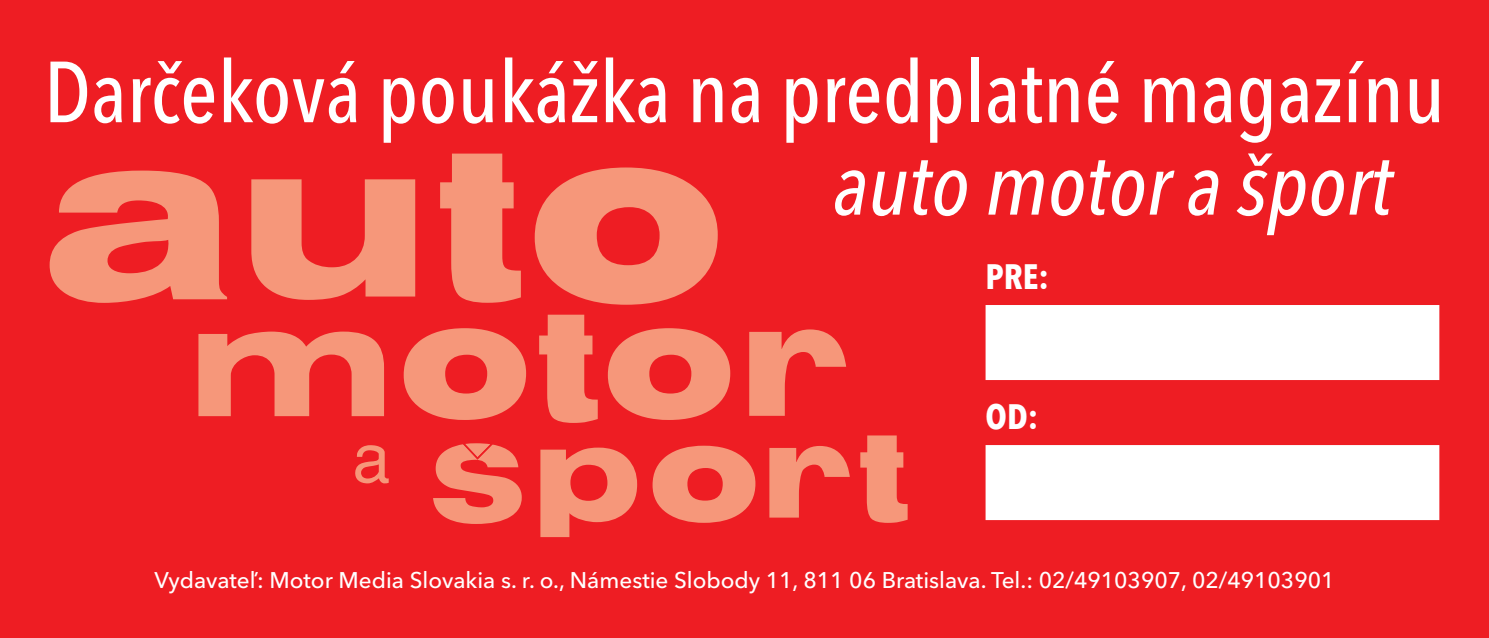
<style>
.page{position:relative;width:1489px;height:638px;background:#fff}
.page>*{position:absolute;margin:0;border:0;box-sizing:border-box;transform-origin:0 0}
.t1{font:500 condensed 85.5px "Avenir Next LT Pro";color:#fff}
.t2{font:italic 500 condensed 85.5px "Avenir Next LT Pro";color:#fff}
.t3{font:700 condensed 35px "Avenir Next LT Pro";color:#fff}
.t4{font:500 22.5px "Avenir Next LT Pro";color:#fff}
</style>
<div class="page">
<div style="left:0;top:0;width:1488px;height:638px;background:#ee1d23"></div>
<svg style="left:534px;top:167px;width:183px;height:138px"></svg>
<svg style="left:440px;top:154px;width:81px;height:149px"></svg>
<svg style="left:251px;top:179px;width:164px;height:121px"></svg>
<svg style="left:50px;top:171px;width:177px;height:132px"></svg>
<svg style="left:608px;top:328px;width:122px;height:92px"></svg>
<svg style="left:403px;top:328px;width:123px;height:92px"></svg>
<svg style="left:652px;top:446px;width:103px;height:77px"></svg>
<svg style="left:539px;top:315px;width:58px;height:108px"></svg>
<svg style="left:198px;top:331px;width:186px;height:85px"></svg>
<svg style="left:860px;top:435px;width:47px;height:88px"></svg>
<svg style="left:749px;top:329px;width:97px;height:87px"></svg>
<svg style="left:769px;top:446px;width:80px;height:71px"></svg>
<svg style="left:540px;top:447px;width:97px;height:90px"></svg>
<svg style="left:433px;top:443px;width:88px;height:81px"></svg>
<svg style="left:355px;top:445px;width:33px;height:38px"></svg>
<div style="left:985px;top:305px;width:454px;height:75px;background:#fff"></div>
<div style="left:985px;top:445px;width:454px;height:75px;background:#fff"></div>
<h1 class="t1" style="left:44px;top:59px;width:1402px">Darčeková poukážka na predplatné magazínu</h1>
<h1 class="t2" style="left:833px;top:151px;width:560px">auto motor a šport</h1>
<h2 class="t3" style="left:985px;top:262px;width:65px">PRE:</h2>
<h2 class="t3" style="left:985px;top:402px;width:54px">OD:</h2>
<p class="t4" style="left:154px;top:571px;width:1181px">Vydavateľ: Motor Media Slovakia s. r. o., Námestie Slobody 11, 811 06 Bratislava. Tel.: 02/49103907, 02/49103901</p>
</div>
